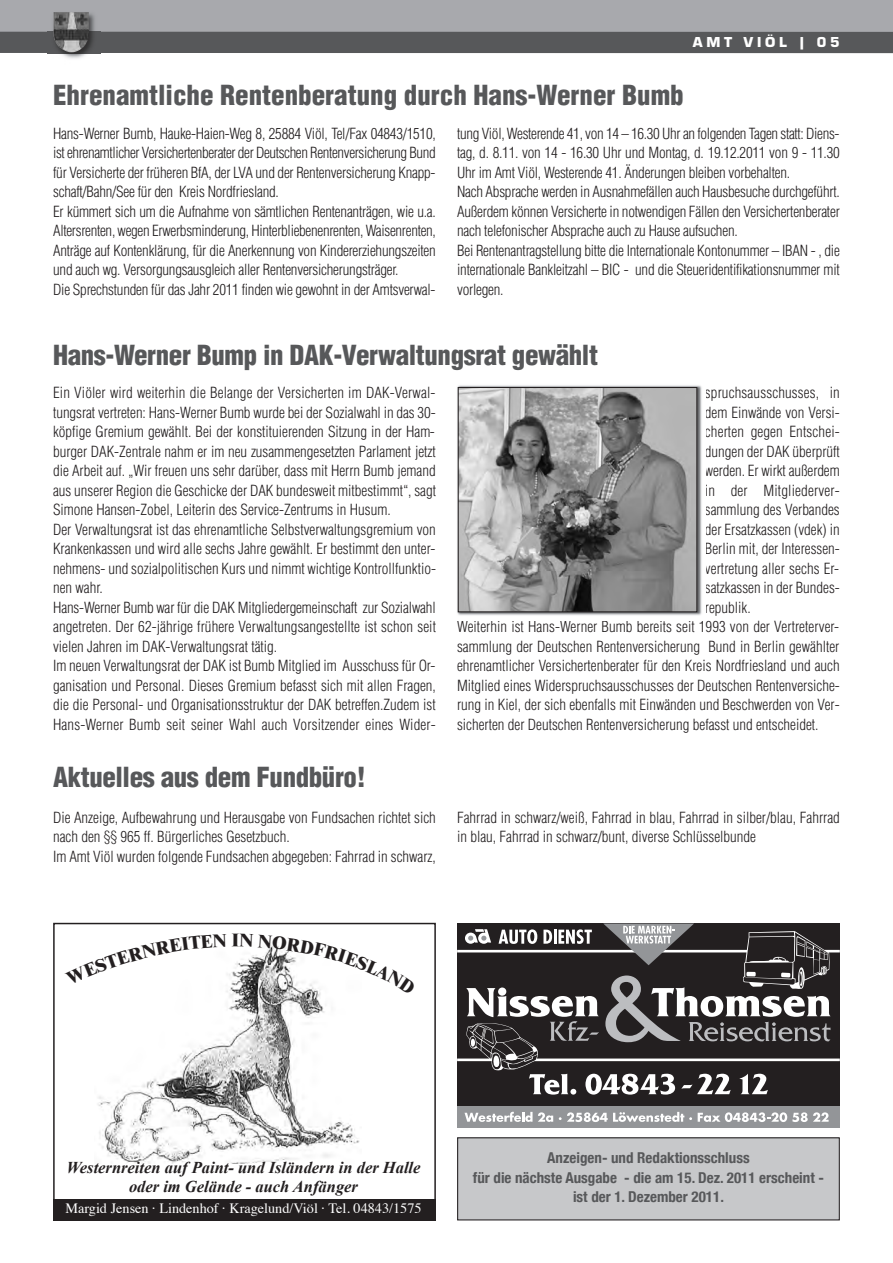
<style>
.page{position:relative;width:893px;height:1263px;background:#fff}
.page>*{position:absolute;margin:0;border:0;box-sizing:border-box;transform-origin:0 0}
.t1{font:900 condensed 27px "Helvetica";letter-spacing:-.015em;color:#57585a}
.t2{font:800 18px "Times New Roman";color:#231f20}
.t3{font:italic 700 16.5px/19.5px "Times New Roman";color:#231f20;text-align:center}
.t4{font:300 condensed 15px/19.5px "Helvetica";color:#231f20}
.t5{font:700 condensed 15px/19.5px "Helvetica Neue";color:#57585a;text-align:center}
.t6{font:15px "Eurostile T Blac";letter-spacing:.25em;color:#fff}
.t7{font:14.25px "Times";color:#fff}
</style>
<div class="page">
<div style="left:0;top:0;width:893px;height:43px;background:#a8a9ad"></div>
<div style="left:0;top:32px;width:893px;height:21px;background:#57585a"></div>
<img style="left:48px;top:13px;width:52px;height:46px">
<img style="left:53px;top:12px;width:36px;height:33px">
<div style="left:457px;top:923px;width:383px;height:205px;background:#231f20"></div>
<div style="left:457px;top:1106px;width:383px;height:22px;background:#939598"></div>
<svg style="left:465px;top:1112px;width:88px;height:10px"></svg>
<svg style="left:559px;top:1112px;width:133px;height:10px"></svg>
<svg style="left:698px;top:1112px;width:131px;height:10px"></svg>
<svg style="left:457px;top:923px;width:383px;height:171px"></svg>
<img style="left:98px;top:962px;width:262px;height:202px">
<div style="left:53px;top:923px;width:383px;height:297px;border:2px solid #231f20"></div>
<div style="left:53px;top:1199px;width:383px;height:21px;background:#231f20"></div>
<div style="left:458px;top:1138px;width:381px;height:82px;background:#c7c8ca"></div>
<div style="left:457px;top:1137px;width:383px;height:83px;border:1px solid #231f20"></div>
<img style="left:457px;top:385px;width:245px;height:231px">
<img style="left:460px;top:389px;width:235px;height:221px">
<div style="left:458px;top:387px;width:239px;height:225px;border:1px solid #231f20"></div>
<svg style="left:98px;top:962px;width:129px;height:23px"></svg>
<svg style="left:239px;top:944px;width:121px;height:51px"></svg>
<p class="t6" style="left:693px;top:33px;width:149px">AMT VIÖL | 05</p>
<h1 class="t1" style="left:53px;top:80px;width:632px">Ehrenamtliche Rentenberatung durch Hans-Werner Bumb</h1>
<p class="t4" style="left:53px;top:124px;width:384px">Hans-Werner Bumb, Hauke-Haien-Weg 8, 25884 Viöl, Tel/Fax 04843/1510, ist ehrenamtlicher Versichertenberater der Deutschen Rentenversicherung Bund für Versicherte der früheren BfA, der LVA und der Rentenversicherung Knapp&shy;schaft/Bahn/See für den Kreis Nordfriesland.<br>Er kümmert sich um die Aufnahme von sämtlichen Rentenanträgen, wie u.a.<br>Altersrenten, wegen Erwerbsminderung, Hinterbliebenenrenten, Waisenrenten, Anträge auf Kontenklärung, für die Anerkennung von Kindererziehungszeiten und auch wg. Versorgungsausgleich aller Rentenversicherungsträger.<br>Die Sprechstunden für das Jahr 2011 finden wie gewohnt in der Amtsverwal-</p>
<p class="t4" style="left:457px;top:124px;width:384px">tung Viöl, Westerende 41, von 14 – 16.30 Uhr an folgenden Tagen statt: Diens&shy;tag, d. 8.11. von 14 - 16.30 Uhr und Montag, d. 19.12.2011 von 9 - 11.30<br>Uhr im Amt Viöl, Westerende 41. Änderungen bleiben vorbehalten.<br>Nach Absprache werden in Ausnahmefällen auch Hausbesuche durchgeführt.<br>Außerdem können Versicherte in notwendigen Fällen den Versichertenberater nach telefonischer Absprache auch zu Hause aufsuchen.<br>Bei Rentenantragstellung bitte die Internationale Kontonummer – IBAN - , die internationale Bankleitzahl – BIC - und die Steueridentifikationsnummer mit vorlegen.</p>
<h1 class="t1" style="left:53px;top:340px;width:546px">Hans-Werner Bump in DAK-Verwaltungsrat gewählt</h1>
<p class="t4" style="left:53px;top:383px;width:384px">Ein Viöler wird weiterhin die Belange der Versicherten im DAK-Verwal&shy;tungsrat vertreten: Hans-Werner Bumb wurde bei der Sozialwahl in das 30- köpfige Gremium gewählt. Bei der konstituierenden Sitzung in der Ham&shy;burger DAK-Zentrale nahm er im neu zusammengesetzten Parlament jetzt die Arbeit auf. „Wir freuen uns sehr darüber, dass mit Herrn Bumb jemand aus unserer Region die Geschicke der DAK bundesweit mitbestimmt“, sagt Simone Hansen-Zobel, Leiterin des Service-Zentrums in Husum.<br>Der Verwaltungsrat ist das ehrenamtliche Selbstverwaltungsgremium von Krankenkassen und wird alle sechs Jahre gewählt. Er bestimmt den unter&shy;nehmens- und sozialpolitischen Kurs und nimmt wichtige Kontrollfunktio&shy;nen wahr.<br>Hans-Werner Bumb war für die DAK Mitgliedergemeinschaft zur Sozialwahl angetreten. Der 62-jährige frühere Verwaltungsangestellte ist schon seit vielen Jahren im DAK-Verwaltungsrat tätig.<br>Im neuen Verwaltungsrat der DAK ist Bumb Mitglied im Ausschuss für Or&shy;ganisation und Personal. Dieses Gremium befasst sich mit allen Fragen, die die Personal- und Organisationsstruktur der DAK betreffen.Zudem ist Hans-Werner Bumb seit seiner Wahl auch Vorsitzender eines Wider-</p>
<p class="t4" style="left:705px;top:383px;width:136px">spruchsausschusses, in</p>
<p class="t4" style="left:705px;top:403px;width:136px">dem Einwände von Versi-</p>
<p class="t4" style="left:705px;top:422px;width:136px">cherten gegen Entschei-</p>
<p class="t4" style="left:705px;top:442px;width:137px">dungen der DAK überprüft</p>
<p class="t4" style="left:705px;top:461px;width:136px">werden. Er wirkt außerdem</p>
<p class="t4" style="left:705px;top:481px;width:136px">in der Mitgliederver-</p>
<p class="t4" style="left:705px;top:500px;width:136px">sammlung des Verbandes</p>
<p class="t4" style="left:705px;top:520px;width:136px">der Ersatzkassen (vdek) in</p>
<p class="t4" style="left:705px;top:539px;width:136px">Berlin mit, der Interessen-</p>
<p class="t4" style="left:705px;top:559px;width:136px">vertretung aller sechs Er-</p>
<p class="t4" style="left:705px;top:578px;width:137px">satzkassen in der Bundes-</p>
<p class="t4" style="left:705px;top:598px;width:47px">republik.</p>
<p class="t4" style="left:457px;top:617px;width:384px">Weiterhin ist Hans-Werner Bumb bereits seit 1993 von der Vertreterver-</p>
<p class="t4" style="left:457px;top:637px;width:384px">sammlung der Deutschen Rentenversicherung Bund in Berlin gewählter</p>
<p class="t4" style="left:457px;top:656px;width:384px">ehrenamtlicher Versichertenberater für den Kreis Nordfriesland und auch</p>
<p class="t4" style="left:457px;top:676px;width:384px">Mitglied eines Widerspruchsausschusses der Deutschen Rentenversiche-</p>
<p class="t4" style="left:457px;top:695px;width:384px">rung in Kiel, der sich ebenfalls mit Einwänden und Beschwerden von Ver-</p>
<p class="t4" style="left:457px;top:715px;width:363px">sicherten der Deutschen Rentenversicherung befasst und entscheidet.</p>
<h1 class="t1" style="left:53px;top:761px;width:314px">Aktuelles aus dem Fundbüro!</h1>
<p class="t4" style="left:53px;top:808px;width:384px">Die Anzeige, Aufbewahrung und Herausgabe von Fundsachen richtet sich nach den §§ 965 ff. Bürgerliches Gesetzbuch.<br>Im Amt Viöl wurden folgende Fundsachen abgegeben: Fahrrad in schwarz,</p>
<p class="t4" style="left:457px;top:808px;width:384px">Fahrrad in schwarz/weiß, Fahrrad in blau, Fahrrad in silber/blau, Fahrrad in blau, Fahrrad in schwarz/bunt, diverse Schlüsselbunde</p>
<p class="t2" style="left:231px;top:929px;width:9px">i</p>
<p class="t3" style="left:66px;top:1157px;width:356px">Westernreiten auf Paint- und Isländern in der Halle oder im Gelände - auch Anfänger</p>
<p class="t7" style="left:65px;top:1202px;width:358px">Margid Jensen · Lindenhof · Kragelund/Viöl · Tel. 04843/1575</p>
<p class="t5" style="left:473px;top:1148px;width:352px">Anzeigen- und Redaktionsschluss<br>für die nächste Ausgabe - die am 15. Dez. 2011 erscheint - ist der 1. Dezember 2011.</p>
</div>
